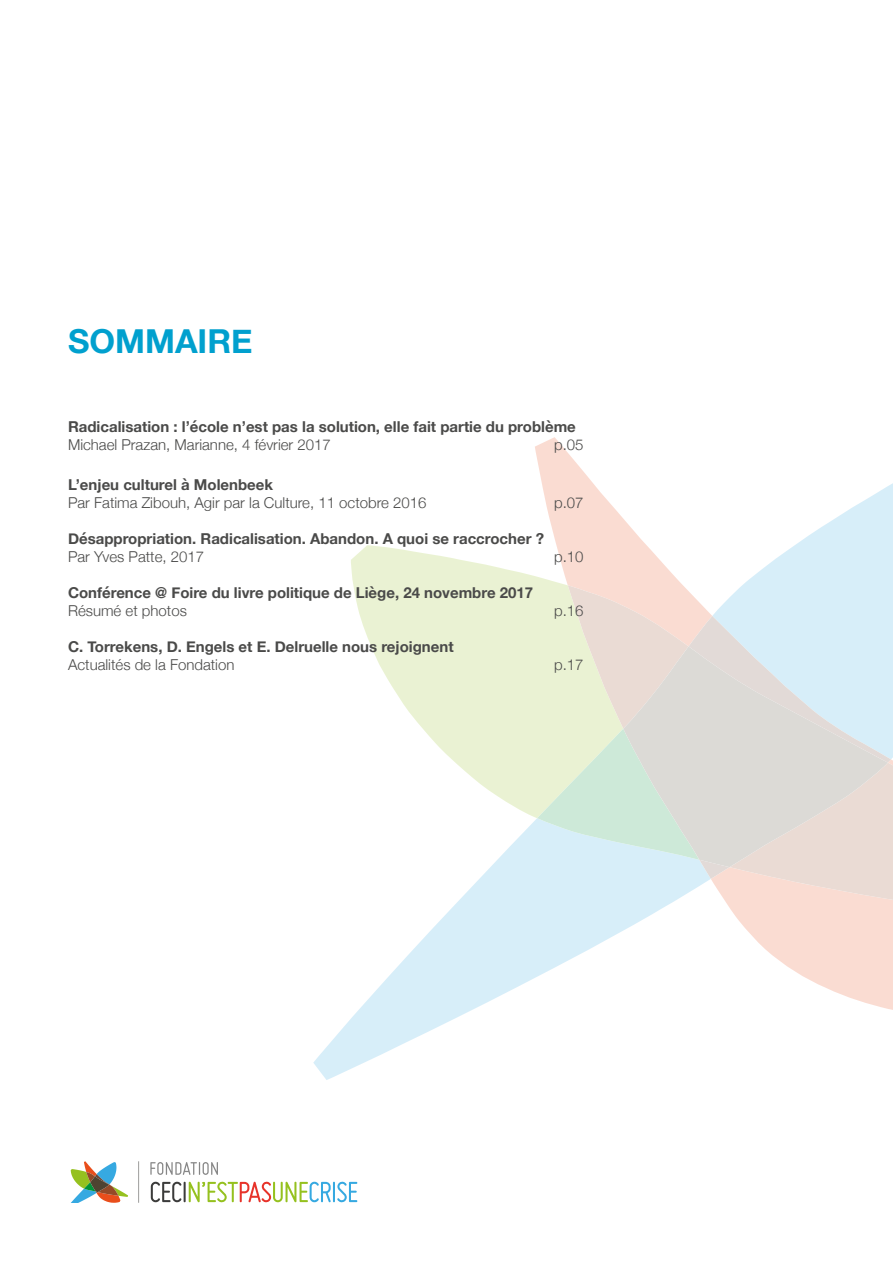
<style>
.page{position:relative;width:893px;height:1263px;background:#fff}
.page>*{position:absolute;margin:0;border:0;box-sizing:border-box;transform-origin:0 0}
.t1{font:700 33px "Helvetica Neue";color:#01a0ce}
.t2{font:700 15px "Helvetica Neue";color:#4a4a49}
.t3{font:300 15px "Helvetica Neue";color:#4a4a49}
</style>
<div class="page">
<svg style="left:70px;top:1161px;width:58px;height:41px"></svg>
<svg style="left:150px;top:1162px;width:68px;height:13px"></svg>
<svg style="left:151px;top:1181px;width:31px;height:21px"></svg>
<hr style="left:184px;top:1182px;width:2px;height:20px;background:#3c3c3b">
<svg style="left:189px;top:1181px;width:142px;height:21px"></svg>
<hr style="left:333px;top:1182px;width:2px;height:20px;background:#36a9e1">
<svg style="left:337px;top:1181px;width:20px;height:21px"></svg>
<hr style="left:138px;top:1161px;width:1px;height:41px;background:#9d9d9c">
<svg style="left:351px;top:545px;width:184px;height:272px;fill:#eaf2d3"></svg>
<svg style="left:313px;top:821px;width:222px;height:259px"></svg>
<svg style="left:535px;top:437px;width:358px;height:573px"></svg>
<svg style="left:623px;top:646px;width:265px;height:221px;background:#dcdedc"></svg>
<h1 class="t1" style="left:68px;top:316px;width:186px">SOMMAIRE</h1>
<p class="t2" style="left:68px;top:415px;width:509px">Radicalisation : l’école n’est pas la solution, elle fait partie du problème</p>
<p class="t3" style="left:68px;top:433px;width:264px">Michael Prazan, Marianne, 4 février 2017</p>
<p class="t3" style="left:554px;top:433px;width:31px">p.05</p>
<p class="t2" style="left:68px;top:473px;width:206px">L’enjeu culturel à Molenbeek</p>
<p class="t3" style="left:68px;top:491px;width:360px">Par Fatima Zibouh, Agir par la Culture, 11 octobre 2016</p>
<p class="t3" style="left:554px;top:491px;width:31px">p.07</p>
<p class="t2" style="left:68px;top:527px;width:478px">Désappropriation. Radicalisation. Abandon. A quoi se raccrocher ?</p>
<p class="t3" style="left:68px;top:545px;width:138px">Par Yves Patte, 2017</p>
<p class="t3" style="left:554px;top:545px;width:31px">p.10</p>
<p class="t2" style="left:68px;top:581px;width:467px">Conférence @ Foire du livre politique de Liège, 24 novembre 2017</p>
<p class="t3" style="left:68px;top:599px;width:120px">Résumé et photos</p>
<p class="t3" style="left:554px;top:599px;width:31px">p.16</p>
<p class="t2" style="left:68px;top:635px;width:387px">C. Torrekens, D. Engels et E. Delruelle nous rejoignent</p>
<p class="t3" style="left:68px;top:653px;width:168px">Actualités de la Fondation</p>
<p class="t3" style="left:554px;top:653px;width:31px">p.17</p>
</div>
